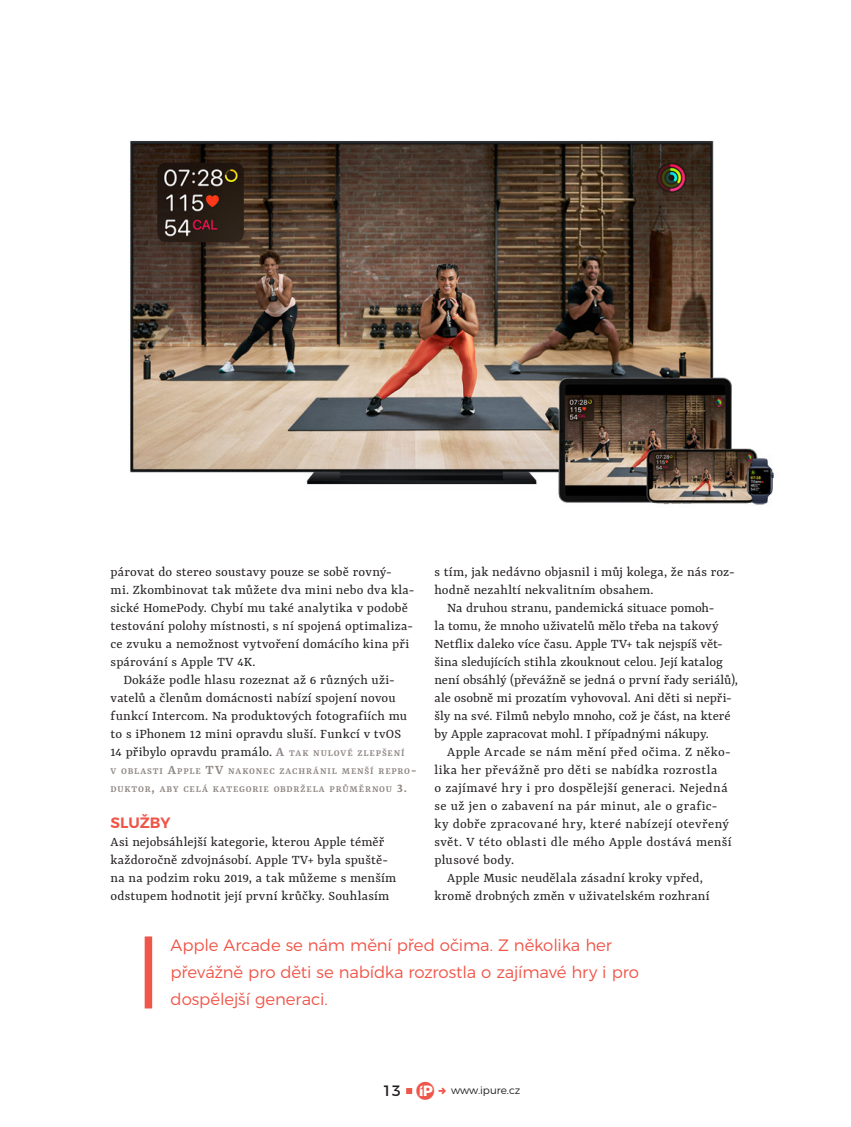
<style>
.page{position:relative;width:851px;height:1127px;background:#fff}
.page>*{position:absolute;margin:0;border:0;box-sizing:border-box;transform-origin:0 0}
.t1{font:300 16.5px/27px "Montserrat";letter-spacing:-.01em;color:#f05549}
.t2{font:600 15px "Montserrat";color:#f05549}
.t3{font:15px "Montserrat";color:#231f20}
.t4{font:14.4px/18px "Yrsa";letter-spacing:.01em;color:#231f20}
.t5{font:300 10.5px "Montserrat";color:#231f20}
.t6{font:600 10.05px/18px "Yrsa";letter-spacing:.085em;color:#8f8784}
.s1{font-weight:600;color:#8f8784}
.s2{font-weight:600;font-size:10.05px;color:#8f8784}
.s3{font-size:14.4px}
.s4{font-family:"i Pure";font-size:25.5px;color:#f05549}
</style>
<div class="page">
<img style="left:130px;top:141px;width:644px;height:364px">
<div style="left:145px;top:936px;width:7px;height:72px;background:#f05549"></div>
<svg style="left:406px;top:1088px;width:6px;height:6px"></svg>
<p class="t4" style="left:434px;top:563px;width:302px">s tím, jak nedávno objasnil i můj kolega, že nás roz&shy;hodně nezahltí nekvalitním obsahem.</p>
<p class="t4" style="left:434px;top:599px;width:305px;text-indent:13px">Na druhou stranu, pandemická situace pomoh-<br>la tomu, že mnoho uživatelů mělo třeba na takový Netflix daleko více času. Apple TV+ tak nejspíš vět&shy;šina sledujících stihla zkouknout celou. Její katalog není obsáhlý (převážně se jedná o první řady seriálů), ale osobně mi prozatím vyhovoval. Ani děti si nepři&shy;šly na své. Filmů nebylo mnoho, což je část, na které by Apple zapracovat mohl. I případnými nákupy.</p>
<p class="t4" style="left:447px;top:743px;width:285px">Apple Arcade se nám mění před očima. Z něko-</p>
<p class="t4" style="left:434px;top:761px;width:284px">lika her převážně pro děti se nabídka rozrostla</p>
<p class="t4" style="left:434px;top:779px;width:294px">o zajímavé hry i pro dospělejší generaci. Nejedná</p>
<p class="t4" style="left:434px;top:797px;width:284px">se už jen o zabavení na pár minut, ale o grafic-</p>
<p class="t4" style="left:434px;top:815px;width:296px">ky dobře zpracované hry, které nabízejí otevřený</p>
<p class="t4" style="left:434px;top:833px;width:299px">svět. V této oblasti dle mého Apple dostává menší</p>
<p class="t4" style="left:434px;top:851px;width:81px">plusové body.</p>
<p class="t4" style="left:447px;top:869px;width:257px">Apple Music neudělala zásadní kroky vpřed,</p>
<p class="t4" style="left:434px;top:887px;width:277px">kromě drobných změn v uživatelském rozhraní</p>
<p class="t1" style="left:171px;top:930px;width:469px">Apple Arcade se nám mění před očima. Z několika her převážně pro děti se nabídka rozrostla o zajímavé hry i pro dospělejší generaci.</p>
<p class="t4" style="left:111px;top:563px;width:305px">párovat do stereo soustavy pouze se sobě rovný-<br>mi. Zkombinovat tak můžete dva mini nebo dva kla&shy;sické HomePody. Chybí mu také analytika v podobě testování polohy místnosti, s ní spojená optimaliza&shy;ce zvuku a nemožnost vytvoření domácího kina při spárování s Apple TV 4K.</p>
<p class="t4" style="left:111px;top:671px;width:298px;text-indent:13px">Dokáže podle hlasu rozeznat až 6 různých uži&shy;vatelů a členům domácnosti nabízí spojení novou funkcí Intercom. Na produktových fotografiích mu to s iPhonem 12 mini opravdu sluší. Funkcí v tvOS 14 přibylo opravdu pramálo. <span class="s1">A</span> <span class="s2">tak nulové zlepšení</span></p>
<p class="t6" style="left:111px;top:762px;width:307px">v oblasti <span class="s3">A</span>pple <span class="s3">TV</span> nakonec zachránil menší repro&shy;duktor<span class="s3">,</span> aby celá kategorie obdržela průměrnou <span class="s3">3.</span></p>
<p class="t2" style="left:111px;top:810px;width:61px">SLUŽBY</p>
<p class="t4" style="left:111px;top:833px;width:287px">Asi nejobsáhlejší kategorie, kterou Apple téměř každoročně zdvojnásobí. Apple TV+ byla spuště&shy;na na podzim roku 2019, a tak můžeme s menším odstupem hodnotit její první krůčky. Souhlasím</p>
<p class="t3" style="left:382px;top:1079px;width:53px">13 <span class="s4">C</span></p>
<p class="t5" style="left:451px;top:1082px;width:71px">www.ipure.cz</p>
</div>
